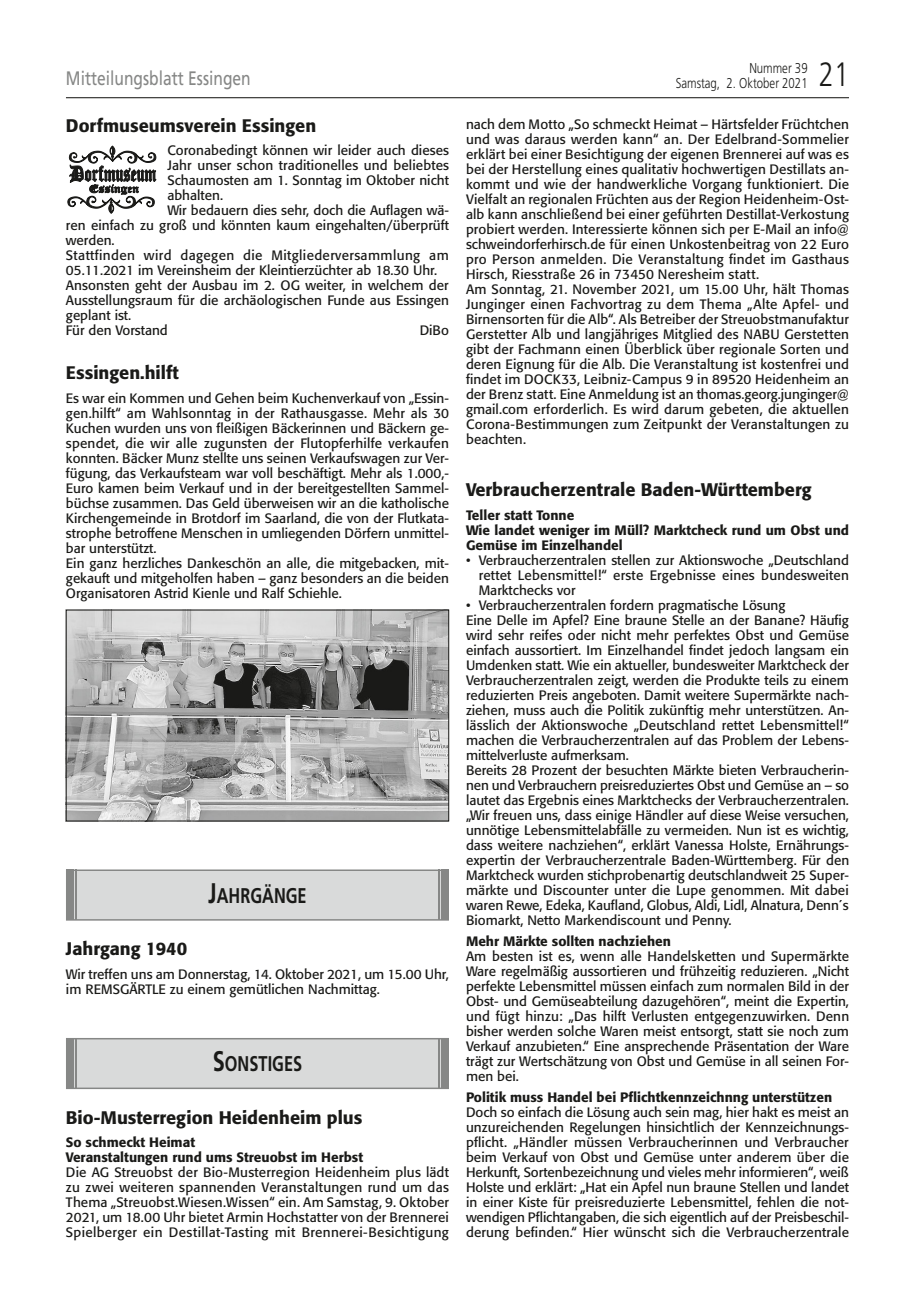
<style>
.page{position:relative;width:915px;height:1297px;background:#fff}
.page>*{position:absolute;margin:0;border:0;box-sizing:border-box;transform-origin:0 0}
.t1{font:300 33.75px "Frutiger";color:#1a1a18;scale:.8 1}
.t2{font:700 21.3px "Frutiger";color:#1a1a18;scale:.77 1}
.t3{font:19.5px "Frutiger";color:#868786;scale:.8 1}
.t4{font:500 18px "Formata";color:#1a1a18}
.t5{font:300 14.25px "Frutiger";color:#1a1a18;scale:.8 1}
.t6{font:13.5px/15px "Formata";color:#1a1a18}
.t7{font:500 13.5px/15px "Formata";color:#1a1a18}
.t8{font:13.5px "Formata";letter-spacing:.03em;color:#1a1a18}
.s1{font-size:28.35px}
</style>
<div class="page">
<hr style="left:66px;top:97px;width:782px;height:1px;background:#1a1a18">
<svg style="left:68px;top:146px;width:88px;height:68px"></svg>
<img style="left:68px;top:612px;width:379px;height:207px">
<div style="left:66px;top:610px;width:383px;height:211px;border:1px solid #1a1a18"></div>
<div style="left:67px;top:871px;width:380px;height:48px;background:#d9dada"></div>
<div style="left:66px;top:869px;width:383px;height:52px;border:2px solid #868786"></div>
<div style="left:441px;top:869px;width:8px;height:51px;background:#868786"></div>
<hr style="left:438px;top:869px;width:1px;height:51px;background:#868786">
<div style="left:66px;top:869px;width:7px;height:51px;background:#868786"></div>
<hr style="left:75px;top:869px;width:2px;height:51px;background:#868786">
<div style="left:67px;top:1039px;width:380px;height:48px;background:#d9dada"></div>
<div style="left:66px;top:1038px;width:383px;height:51px;border:2px solid #868786"></div>
<div style="left:441px;top:1038px;width:8px;height:50px;background:#868786"></div>
<hr style="left:438px;top:1038px;width:1px;height:50px;background:#868786">
<div style="left:66px;top:1038px;width:7px;height:50px;background:#868786"></div>
<hr style="left:75px;top:1038px;width:2px;height:50px;background:#868786">
<p class="t5" style="left:749px;top:60px;width:74px">Nummer 39</p>
<h3 class="t3" style="left:66px;top:66px;width:232px">Mitteilungsblatt Essingen</h3>
<p class="t5" style="left:675px;top:75px;width:166px">Samstag, 2. Oktober 2021</p>
<h1 class="t1" style="left:818px;top:55px;width:39px">21</h1>
<h3 class="t4" style="left:66px;top:115px;width:252px">Dorfmuseumsverein Essingen</h3>
<p class="t6" style="left:167px;top:143px;width:283px">Coronabedingt können wir leider auch dieses</p>
<p class="t6" style="left:167px;top:158px;width:283px">Jahr unser schon traditionelles und beliebtes</p>
<p class="t6" style="left:167px;top:173px;width:283px">Schaumosten am 1. Sonntag im Oktober nicht</p>
<p class="t6" style="left:167px;top:188px;width:57px">abhalten.</p>
<p class="t6" style="left:167px;top:203px;width:283px">Wir bedauern dies sehr, doch die Auflagen wä-</p>
<p class="t6" style="left:66px;top:218px;width:384px">ren einfach zu groß und könnten kaum eingehalten/überprüft</p>
<p class="t6" style="left:66px;top:233px;width:50px">werden.</p>
<p class="t8" style="left:66px;top:247px;width:384px">Stattfinden wird dagegen die Mitgliederversammlung am</p>
<p class="t6" style="left:66px;top:263px;width:372px">05.11.2021 im Vereinsheim der Kleintierzüchter ab 18.30 Uhr.</p>
<p class="t6" style="left:66px;top:278px;width:384px">Ansonsten geht der Ausbau im 2. OG weiter, in welchem der</p>
<p class="t6" style="left:66px;top:293px;width:384px">Ausstellungsraum für die archäologischen Funde aus Essingen</p>
<p class="t6" style="left:66px;top:308px;width:67px">geplant ist.</p>
<p class="t6" style="left:66px;top:323px;width:103px">Für den Vorstand</p>
<p class="t6" style="left:419px;top:323px;width:31px">DiBo</p>
<h3 class="t4" style="left:66px;top:362px;width:114px">Essingen.hilft</h3>
<p class="t6" style="left:66px;top:391px;width:384px">Es war ein Kommen und Gehen beim Kuchenverkauf von „Essin&shy;gen.hilft“ am Wahlsonntag in der Rathausgasse. Mehr als 30<br>Kuchen wurden uns von fleißigen Bäckerinnen und Bäckern ge&shy;spendet, die wir alle zugunsten der Flutopferhilfe verkaufen konnten. Bäcker Munz stellte uns seinen Verkaufswagen zur Ver&shy;fügung, das Verkaufsteam war voll beschäftigt. Mehr als 1.000,- Euro kamen beim Verkauf und in der bereitgestellten Sammel&shy;büchse zusammen. Das Geld überweisen wir an die katholische Kirchengemeinde in Brotdorf im Saarland, die von der Flutkata&shy;strophe betroffene Menschen in umliegenden Dörfern unmittel&shy;bar unterstützt.<br>Ein ganz herzliches Dankeschön an alle, die mitgebacken, mit&shy;gekauft und mitgeholfen haben – ganz besonders an die beiden Organisatoren Astrid Kienle und Ralf Schiehle.</p>
<h2 class="t2" style="left:208px;top:883px;width:129px"><span class="s1">J</span>AHRGÄNGE</h2>
<h3 class="t4" style="left:66px;top:938px;width:123px">Jahrgang 1940</h3>
<p class="t6" style="left:66px;top:967px;width:384px">Wir treffen uns am Donnerstag, 14. Oktober 2021, um 15.00 Uhr, im REMSGÄRTLE zu einem gemütlichen Nachmittag.</p>
<h2 class="t2" style="left:213px;top:1051px;width:118px"><span class="s1">S</span>ONSTIGES</h2>
<h3 class="t4" style="left:66px;top:1106px;width:298px">Bio-Musterregion Heidenheim plus</h3>
<p class="t7" style="left:66px;top:1135px;width:298px">So schmeckt Heimat<br>Veranstaltungen rund ums Streuobst im Herbst</p>
<p class="t6" style="left:66px;top:1165px;width:384px;text-align:justify">Die AG Streuobst der Bio-Musterregion Heidenheim plus lädt zu zwei weiteren spannenden Veranstaltungen rund um das Thema „Streuobst.Wiesen.Wissen“ ein. Am Samstag, 9. Oktober 2021, um 18.00 Uhr bietet Armin Hochstatter von der Brennerei Spielberger ein Destillat-Tasting mit Brennerei-Besichtigung</p>
<p class="t6" style="left:466px;top:116px;width:384px">nach dem Motto „So schmeckt Heimat – Härtsfelder Früchtchen und was daraus werden kann“ an. Der Edelbrand-Sommelier erklärt bei einer Besichtigung der eigenen Brennerei auf was es bei der Herstellung eines qualitativ hochwertigen Destillats an&shy;kommt und wie der handwerkliche Vorgang funktioniert. Die Vielfalt an regionalen Früchten aus der Region Heidenheim-Ost&shy;alb kann anschließend bei einer geführten Destillat-Verkostung probiert werden. Interessierte können sich per E-Mail an info@ schweindorferhirsch.de für einen Unkostenbeitrag von 22 Euro pro Person anmelden. Die Veranstaltung findet im Gasthaus Hirsch, Riesstraße 26 in 73450 Neresheim statt.<br>Am Sonntag, 21. November 2021, um 15.00 Uhr, hält Thomas Junginger einen Fachvortrag zu dem Thema „Alte Apfel- und Birnensorten für die Alb“. Als Betreiber der Streuobstmanufaktur Gerstetter Alb und langjähriges Mitglied des NABU Gerstetten gibt der Fachmann einen Überblick über regionale Sorten und deren Eignung für die Alb. Die Veranstaltung ist kostenfrei und findet im DOCK33, Leibniz-Campus 9 in 89520 Heidenheim an der Brenz statt. Eine Anmeldung ist an thomas.georg.junginger@ gmail.com erforderlich. Es wird darum gebeten, die aktuellen Corona-Bestimmungen zum Zeitpunkt der Veranstaltungen zu beachten.</p>
<h3 class="t4" style="left:466px;top:479px;width:347px">Verbraucherzentrale Baden-Württemberg</h3>
<p class="t7" style="left:466px;top:507px;width:384px">Teller statt Tonne<br>Wie landet weniger im Müll? Marktcheck rund um Obst und<br>Gemüse im Einzelhandel</p>
<p class="t6" style="left:478px;top:552px;width:371px;text-align:justify;text-indent:-13px">• Verbraucherzentralen stellen zur Aktionswoche „Deutschland rettet Lebensmittel!“ erste Ergebnisse eines bundesweiten Marktchecks vor</p>
<p class="t6" style="left:466px;top:597px;width:384px">• Verbraucherzentralen fordern pragmatische Lösung<br>Eine Delle im Apfel? Eine braune Stelle an der Banane? Häufig wird sehr reifes oder nicht mehr perfektes Obst und Gemüse einfach aussortiert. Im Einzelhandel findet jedoch langsam ein Umdenken statt. Wie ein aktueller, bundesweiter Marktcheck der Verbraucherzentralen zeigt, werden die Produkte teils zu einem reduzierten Preis angeboten. Damit weitere Supermärkte nach&shy;ziehen, muss auch die Politik zukünftig mehr unterstützen. An&shy;lässlich der Aktionswoche „Deutschland rettet Lebensmittel!“ machen die Verbraucherzentralen auf das Problem der Lebens&shy;mittelverluste aufmerksam.<br>Bereits 28 Prozent der besuchten Märkte bieten Verbraucherin&shy;nen und Verbrauchern preisreduziertes Obst und Gemüse an – so lautet das Ergebnis eines Marktchecks der Verbraucherzentralen. „Wir freuen uns, dass einige Händler auf diese Weise versuchen, unnötige Lebensmittelabfälle zu vermeiden. Nun ist es wichtig, dass weitere nachziehen“, erklärt Vanessa Holste, Ernährungs&shy;expertin der Verbraucherzentrale Baden-Württemberg. Für den Marktcheck wurden stichprobenartig deutschlandweit 25 Super&shy;märkte und Discounter unter die Lupe genommen. Mit dabei waren Rewe, Edeka, Kaufland, Globus, Aldi, Lidl, Alnatura, Denn´s Biomarkt, Netto Markendiscount und Penny.</p>
<p class="t7" style="left:466px;top:934px;width:206px">Mehr Märkte sollten nachziehen</p>
<p class="t6" style="left:466px;top:949px;width:384px;text-align:justify">Am besten ist es, wenn alle Handelsketten und Supermärkte Ware regelmäßig aussortieren und frühzeitig reduzieren. „Nicht perfekte Lebensmittel müssen einfach zum normalen Bild in der Obst- und Gemüseabteilung dazugehören“, meint die Expertin, und fügt hinzu: „Das hilft Verlusten entgegenzuwirken. Denn bisher werden solche Waren meist entsorgt, statt sie noch zum Verkauf anzubieten.“ Eine ansprechende Präsentation der Ware trägt zur Wertschätzung von Obst und Gemüse in all seinen For&shy;men bei.</p>
<p class="t7" style="left:466px;top:1090px;width:367px">Politik muss Handel bei Pflichtkennzeichnng unterstützen</p>
<p class="t6" style="left:466px;top:1105px;width:384px;text-align:justify">Doch so einfach die Lösung auch sein mag, hier hakt es meist an unzureichenden Regelungen hinsichtlich der Kennzeichnungs&shy;pflicht. „Händler müssen Verbraucherinnen und Verbraucher beim Verkauf von Obst und Gemüse unter anderem über die Herkunft, Sortenbezeichnung und vieles mehr informieren“, weiß Holste und erklärt: „Hat ein Apfel nun braune Stellen und landet in einer Kiste für preisreduzierte Lebensmittel, fehlen die not&shy;wendigen Pflichtangaben, die sich eigentlich auf der Preisbeschil&shy;derung befinden.“ Hier wünscht sich die Verbraucherzentrale</p>
</div>
